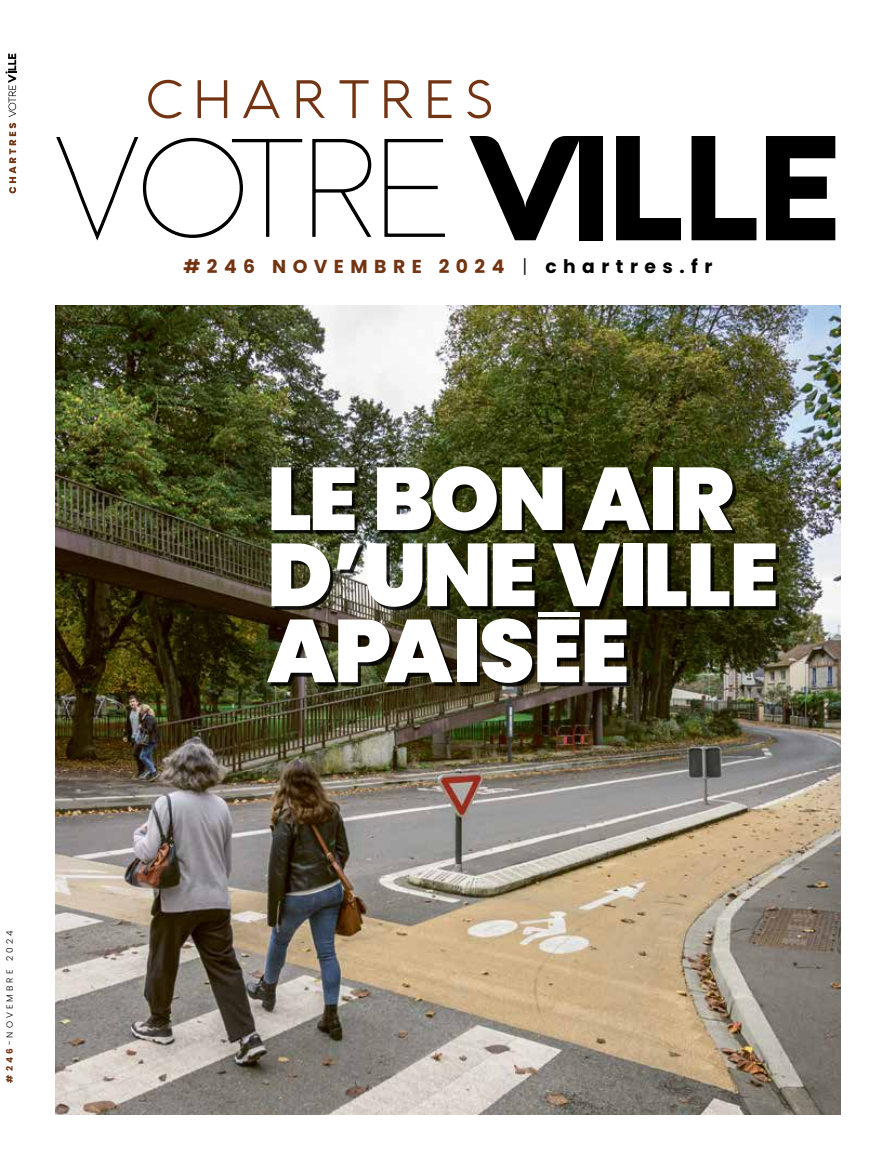
<style>
.page{position:relative;width:872px;height:1149px;background:#fff}
.page>*{position:absolute;margin:0;border:0;box-sizing:border-box;transform-origin:0 0}
.t1{font:900 88.5px/76.1px "Poppins";letter-spacing:-.02em;color:#fff}
.t2{font:700 18.75px "Poppins";letter-spacing:.345em;color:#723412}
.t3{font:300 9px "Poppins";letter-spacing:.345em;color:#000}
.s1{font-weight:700;color:#723412}
.s2{font-weight:300;color:#000}
.s3{color:#000}
</style>
<div class="page">
<svg style="left:9px;top:123px;width:7px;height:70px"></svg>
<svg style="left:5px;top:54px;width:11px;height:63px"></svg>
<img style="left:55px;top:306px;width:785px;height:808px">
<svg style="left:469px;top:136px;width:109px;height:104px"></svg>
<svg style="left:616px;top:136px;width:65px;height:104px"></svg>
<svg style="left:691px;top:136px;width:65px;height:104px"></svg>
<svg style="left:766px;top:136px;width:69px;height:104px"></svg>
<div style="left:578px;top:136px;width:24px;height:104px;background:#000"></div>
<svg style="left:56px;top:137px;width:247px;height:104px"></svg>
<svg style="left:312px;top:138px;width:60px;height:99px"></svg>
<svg style="left:384px;top:138px;width:61px;height:99px"></svg>
<svg style="left:148px;top:80px;width:34px;height:38px"></svg>
<svg style="left:198px;top:80px;width:29px;height:38px"></svg>
<svg style="left:243px;top:80px;width:37px;height:38px"></svg>
<svg style="left:296px;top:80px;width:29px;height:38px"></svg>
<svg style="left:339px;top:80px;width:29px;height:38px"></svg>
<svg style="left:384px;top:80px;width:28px;height:38px"></svg>
<svg style="left:428px;top:80px;width:23px;height:38px"></svg>
<svg style="left:467px;top:80px;width:24px;height:38px"></svg>
<div style="left:271px;top:469px;width:508px;height:217px;background:#000;opacity:.83"></div>
<div style="left:538px;top:612px;width:41px;height:5px;background:#fff"></div>
<p class="t3" style="left:4px;top:1082px;width:153px;rotate:-90deg"><span class="s1">#246</span>-NOVEMBRE 2024</p>
<p class="t2" style="left:184px;top:255px;width:530px">#246 NOVEMBRE 2024 <span class="s2">|</span> <span class="s3">chartres.fr</span></p>
<h1 class="t1" style="left:267px;top:461px;width:513px">LE BON AIR<br>D’UNE VILLE<br>APAISEE</h1>
</div>
